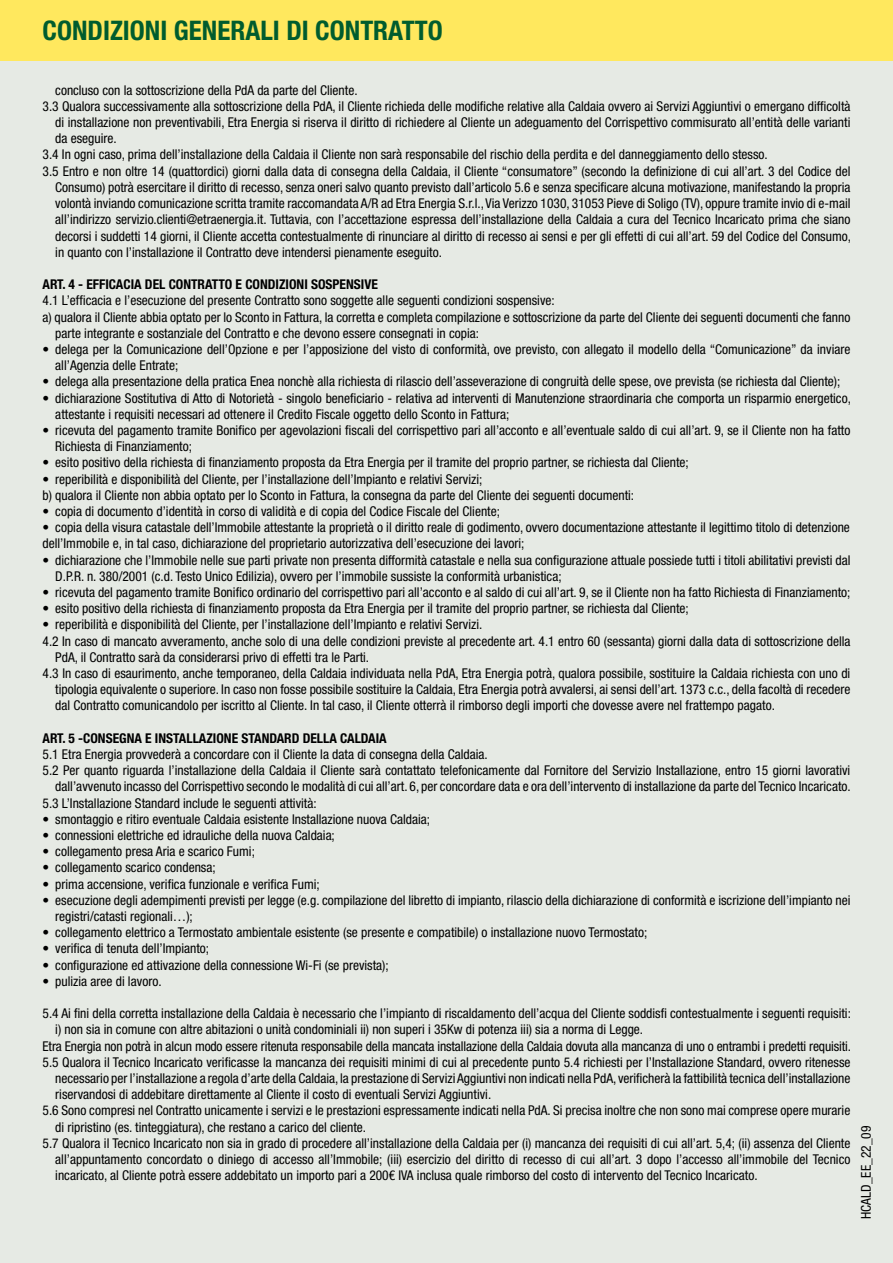
<style>
.page{position:relative;width:893px;height:1263px;background:#e6eae4}
.page>*{position:absolute;margin:0;border:0;box-sizing:border-box;transform-origin:0 0}
.t1{font:700 condensed 27px "Helvetica Neue LT Std";color:#005c2e}
.t2{font:condensed 13.5px/16.2px "Helvetica Neue LT Std";color:#000}
.t3{font:700 condensed 13.5px "Helvetica Neue LT Std";color:#000}
</style>
<div class="page">
<div style="left:0;top:0;width:893px;height:61px;background:#ffe85e"></div>
<h1 class="t1" style="left:43px;top:14px;width:402px">CONDIZIONI GENERALI DI CONTRATTO</h1>
<p class="t2" style="left:55px;top:82px;width:304px">concluso con la sottoscrizione della PdA da parte del Cliente.</p>
<p class="t2" style="left:43px;top:98px;width:809px">3.3 Qualora successivamente alla sottoscrizione della PdA, il Cliente richieda delle modifiche relative alla Caldaia ovvero ai Servizi Aggiuntivi o emergano difficoltà</p>
<p class="t2" style="left:55px;top:114px;width:797px">di installazione non preventivabili, Etra Energia si riserva il diritto di richiedere al Cliente un adeguamento del Corrispettivo commisurato all’entità delle varianti</p>
<p class="t2" style="left:55px;top:130px;width:63px">da eseguire.</p>
<p class="t2" style="left:43px;top:147px;width:727px">3.4 In ogni caso, prima dell’installazione della Caldaia il Cliente non sarà responsabile del rischio della perdita e del danneggiamento dello stesso.</p>
<p class="t2" style="left:43px;top:163px;width:809px">3.5 Entro e non oltre 14 (quattordici) giorni dalla data di consegna della Caldaia, il Cliente “consumatore” (secondo la definizione di cui all’art. 3 del Codice del</p>
<p class="t2" style="left:55px;top:179px;width:797px">Consumo) potrà esercitare il diritto di recesso, senza oneri salvo quanto previsto dall’articolo 5.6 e senza specificare alcuna motivazione, manifestando la propria</p>
<p class="t2" style="left:55px;top:195px;width:797px">volontà inviando comunicazione scritta tramite raccomandata A/R ad Etra Energia S.r.l., Via Verizzo 1030, 31053 Pieve di Soligo (TV), oppure tramite invio di e-mail</p>
<p class="t2" style="left:55px;top:211px;width:797px">all’indirizzo servizio.clienti@etraenergia.it. Tuttavia, con l’accettazione espressa dell’installazione della Caldaia a cura del Tecnico Incaricato prima che siano</p>
<p class="t2" style="left:55px;top:228px;width:797px">decorsi i suddetti 14 giorni, il Cliente accetta contestualmente di rinunciare al diritto di recesso ai sensi e per gli effetti di cui all’art. 59 del Codice del Consumo,</p>
<p class="t2" style="left:55px;top:244px;width:388px">in quanto con l’installazione il Contratto deve intendersi pienamente eseguito.</p>
<p class="t3" style="left:43px;top:276px;width:337px">ART. 4 - EFFICACIA DEL CONTRATTO E CONDIZIONI SOSPENSIVE</p>
<p class="t2" style="left:43px;top:292px;width:514px">4.1 L’efficacia e l’esecuzione del presente Contratto sono soggette alle seguenti condizioni sospensive:</p>
<p class="t2" style="left:43px;top:309px;width:809px">a) qualora il Cliente abbia optato per lo Sconto in Fattura, la corretta e completa compilazione e sottoscrizione da parte del Cliente dei seguenti documenti che fanno</p>
<p class="t2" style="left:55px;top:325px;width:425px">parte integrante e sostanziale del Contratto e che devono essere consegnati in copia:</p>
<p class="t2" style="left:55px;top:341px;width:797px;text-indent:-13px">• delega per la Comunicazione dell’Opzione e per l’apposizione del visto di conformità, ove previsto, con allegato il modello della “Comunicazione” da inviare all’Agenzia delle Entrate;</p>
<p class="t2" style="left:43px;top:373px;width:799px">• delega alla presentazione della pratica Enea nonchè alla richiesta di rilascio dell’asseverazione di congruità delle spese, ove prevista (se richiesta dal Cliente);</p>
<p class="t2" style="left:55px;top:390px;width:797px;text-indent:-13px">• dichiarazione Sostitutiva di Atto di Notorietà - singolo beneficiario - relativa ad interventi di Manutenzione straordinaria che comporta un risparmio energetico, attestante i requisiti necessari ad ottenere il Credito Fiscale oggetto dello Sconto in Fattura;</p>
<p class="t2" style="left:55px;top:422px;width:797px;text-indent:-13px">• ricevuta del pagamento tramite Bonifico per agevolazioni fiscali del corrispettivo pari all’acconto e all’eventuale saldo di cui all’art. 9, se il Cliente non ha fatto<br>Richiesta di Finanziamento;</p>
<p class="t2" style="left:43px;top:454px;width:648px">• esito positivo della richiesta di finanziamento proposta da Etra Energia per il tramite del proprio partner, se richiesta dal Cliente;</p>
<p class="t2" style="left:43px;top:471px;width:593px">• reperibilità e disponibilità del Cliente, per l’installazione dell’Impianto e relativi Servizi;<br>b) qualora il Cliente non abbia optato per lo Sconto in Fattura, la consegna da parte del Cliente dei seguenti documenti:</p>
<p class="t2" style="left:43px;top:503px;width:459px">• copia di documento d’identità in corso di validità e di copia del Codice Fiscale del Cliente;</p>
<p class="t2" style="left:43px;top:519px;width:809px">• copia della visura catastale dell’Immobile attestante la proprietà o il diritto reale di godimento, ovvero documentazione attestante il legittimo titolo di detenzione dell’Immobile e, in tal caso, dichiarazione del proprietario autorizzativa dell’esecuzione dei lavori;</p>
<p class="t2" style="left:55px;top:552px;width:797px;text-indent:-13px">• dichiarazione che l’Immobile nelle sue parti private non presenta difformità catastale e nella sua configurazione attuale possiede tutti i titoli abilitativi previsti dal<br>D.P.R. n. 380/2001 (c.d. Testo Unico Edilizia), ovvero per l’immobile sussiste la conformità urbanistica;</p>
<p class="t2" style="left:43px;top:584px;width:809px">• ricevuta del pagamento tramite Bonifico ordinario del corrispettivo pari all’acconto e al saldo di cui all’art. 9, se il Cliente non ha fatto Richiesta di Finanziamento;</p>
<p class="t2" style="left:43px;top:600px;width:648px">• esito positivo della richiesta di finanziamento proposta da Etra Energia per il tramite del proprio partner, se richiesta dal Cliente;</p>
<p class="t2" style="left:43px;top:616px;width:441px">• reperibilità e disponibilità del Cliente, per l’installazione dell’Impianto e relativi Servizi.</p>
<p class="t2" style="left:43px;top:633px;width:809px">4.2 In caso di mancato avveramento, anche solo di una delle condizioni previste al precedente art. 4.1 entro 60 (sessanta) giorni dalla data di sottoscrizione della</p>
<p class="t2" style="left:55px;top:649px;width:315px">PdA, il Contratto sarà da considerarsi privo di effetti tra le Parti.</p>
<p class="t2" style="left:43px;top:665px;width:809px">4.3 In caso di esaurimento, anche temporaneo, della Caldaia individuata nella PdA, Etra Energia potrà, qualora possibile, sostituire la Caldaia richiesta con uno di</p>
<p class="t2" style="left:55px;top:681px;width:797px">tipologia equivalente o superiore. In caso non fosse possibile sostituire la Caldaia, Etra Energia potrà avvalersi, ai sensi dell’art. 1373 c.c., della facoltà di recedere</p>
<p class="t2" style="left:55px;top:697px;width:721px">dal Contratto comunicandolo per iscritto al Cliente. In tal caso, il Cliente otterrà il rimborso degli importi che dovesse avere nel frattempo pagato.</p>
<p class="t3" style="left:43px;top:730px;width:346px">ART. 5 -CONSEGNA E INSTALLAZIONE STANDARD DELLA CALDAIA</p>
<p class="t2" style="left:43px;top:746px;width:447px">5.1 Etra Energia provvederà a concordare con il Cliente la data di consegna della Caldaia.</p>
<p class="t2" style="left:43px;top:762px;width:809px">5.2 Per quanto riguarda l’installazione della Caldaia il Cliente sarà contattato telefonicamente dal Fornitore del Servizio Installazione, entro 15 giorni lavorativi</p>
<p class="t2" style="left:55px;top:778px;width:797px">dall’avvenuto incasso del Corrispettivo secondo le modalità di cui all’art. 6, per concordare data e ora dell’intervento di installazione da parte del Tecnico Incaricato.</p>
<p class="t2" style="left:43px;top:795px;width:276px">5.3 L’Installazione Standard include le seguenti attività:</p>
<p class="t2" style="left:43px;top:811px;width:389px">• smontaggio e ritiro eventuale Caldaia esistente Installazione nuova Caldaia;</p>
<p class="t2" style="left:43px;top:827px;width:294px">• connessioni elettriche ed idrauliche della nuova Caldaia;</p>
<p class="t2" style="left:43px;top:843px;width:214px">• collegamento presa Aria e scarico Fumi;</p>
<p class="t2" style="left:43px;top:859px;width:175px">• collegamento scarico condensa;</p>
<p class="t2" style="left:43px;top:876px;width:279px">• prima accensione, verifica funzionale e verifica Fumi;</p>
<p class="t2" style="left:55px;top:892px;width:797px;text-indent:-13px">• esecuzione degli adempimenti previsti per legge (e.g. compilazione del libretto di impianto, rilascio della dichiarazione di conformità e iscrizione dell’impianto nei registri/catasti regionali…);</p>
<p class="t2" style="left:43px;top:924px;width:606px">• collegamento elettrico a Termostato ambientale esistente (se presente e compatibile) o installazione nuovo Termostato;</p>
<p class="t2" style="left:43px;top:940px;width:168px">• verifica di tenuta dell’Impianto;</p>
<p class="t2" style="left:43px;top:957px;width:348px">• configurazione ed attivazione della connessione Wi-Fi (se prevista);</p>
<p class="t2" style="left:43px;top:973px;width:121px">• pulizia aree di lavoro.</p>
<p class="t2" style="left:43px;top:1005px;width:810px">5.4 Ai fini della corretta installazione della Caldaia è necessario che l’impianto di riscaldamento dell’acqua del Cliente soddisfi contestualmente i seguenti requisiti:</p>
<p class="t2" style="left:55px;top:1021px;width:589px">i) non sia in comune con altre abitazioni o unità condominiali ii) non superi i 35Kw di potenza iii) sia a norma di Legge.</p>
<p class="t2" style="left:43px;top:1038px;width:810px">Etra Energia non potrà in alcun modo essere ritenuta responsabile della mancata installazione della Caldaia dovuta alla mancanza di uno o entrambi i predetti requisiti.</p>
<p class="t2" style="left:43px;top:1054px;width:809px">5.5 Qualora il Tecnico Incaricato verificasse la mancanza dei requisiti minimi di cui al precedente punto 5.4 richiesti per l’Installazione Standard, ovvero ritenesse</p>
<p class="t2" style="left:55px;top:1070px;width:797px">necessario per l’installazione a regola d’arte della Caldaia, la prestazione di Servizi Aggiuntivi non indicati nella PdA, verificherà la fattibilità tecnica dell’installazione</p>
<p class="t2" style="left:55px;top:1086px;width:437px">riservandosi di addebitare direttamente al Cliente il costo di eventuali Servizi Aggiuntivi.</p>
<p class="t2" style="left:43px;top:1102px;width:809px">5.6 Sono compresi nel Contratto unicamente i servizi e le prestazioni espressamente indicati nella PdA. Si precisa inoltre che non sono mai comprese opere murarie</p>
<p class="t2" style="left:55px;top:1119px;width:312px">di ripristino (es. tinteggiatura), che restano a carico del cliente.</p>
<p class="t2" style="left:43px;top:1135px;width:809px">5.7 Qualora il Tecnico Incaricato non sia in grado di procedere all’installazione della Caldaia per (i) mancanza dei requisiti di cui all’art. 5,4; (ii) assenza del Cliente</p>
<p class="t2" style="left:55px;top:1151px;width:797px">all’appuntamento concordato o diniego di accesso all’Immobile; (iii) esercizio del diritto di recesso di cui all’art. 3 dopo l’accesso all’immobile del Tecnico</p>
<p class="t2" style="left:55px;top:1167px;width:704px">incaricato, al Cliente potrà essere addebitato un importo pari a 200€ IVA inclusa quale rimborso del costo di intervento del Tecnico Incaricato.</p>
<p class="t2" style="left:858px;top:1219px;width:95px;rotate:-90deg">HCALD_EE_22_09</p>
</div>
